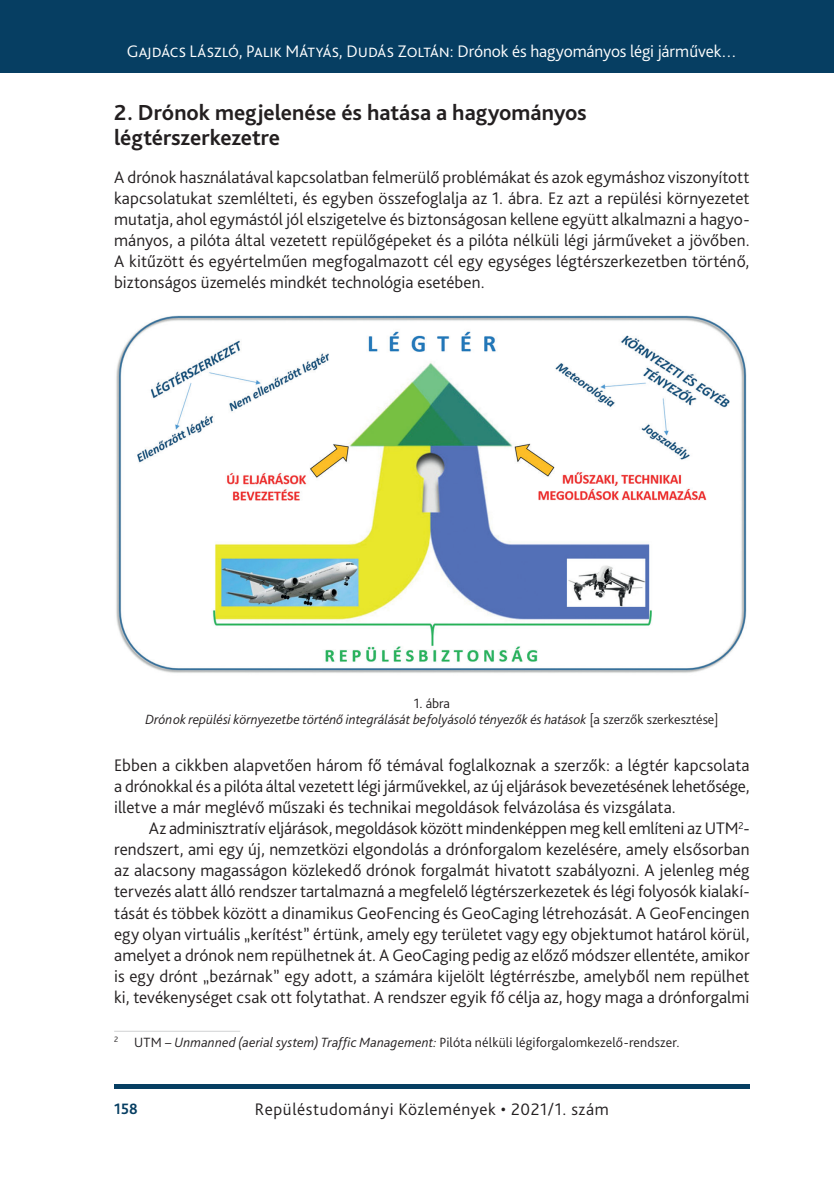
<style>
.page{position:relative;width:834px;height:1181px;background:#fff}
.page>*{position:absolute;margin:0;border:0;box-sizing:border-box;transform-origin:0 0}
._1_1__Head_bold_13{font:700 22.75px/24.5px "Bliss Pro";color:#231f20}
._1__Body{font:300 17.5px/21px "Bliss Pro";letter-spacing:.005em;color:#231f20;text-align:justify}
._2__Body_1st_paragra{font:300 17.5px/21px "Bliss Pro";color:#231f20;text-align:justify}
.t1{font:300 17.5px "Bliss Pro";letter-spacing:-.005em;color:#fff}
._1__Body-2{font:300 17.5px "Bliss Pro";letter-spacing:.03em;color:#231f20}
.t2{font:700 15.75px "Bliss Pro";color:#063e62;scale:.95 1}
.Ábra__képalárás{font:italic 300 14px "Bliss Pro";color:#231f20}
.Footnote_text{font:300 14px "Bliss Pro";letter-spacing:.005em;color:#231f20}
.Ábra_címe{font:300 14px "Bliss Pro";color:#231f20}
.s1{font-style:normal}
.s2{font-style:italic}
</style>
<div class="page">
<div style="left:0;top:0;width:833px;height:73px;background:#063e62"></div>
<hr style="left:833px;top:0;width:1px;height:73px;background:#063e62">
<div style="left:114px;top:1084px;width:635px;height:5px;background:#063e62"></div>
<img style="left:116px;top:315px;width:631px;height:358px">
<hr style="left:114px;top:1031px;width:126px;height:1px;background:#d1d2d4">
<p class="t1" style="left:127px;top:41px;width:611px">Gajdács László, Palik Mátyás, Dudás Zoltán: Drónok és hagyományos légi járművek…</p>
<p class="_1_1__Head_bold_13" style="left:114px;top:100px;width:474px">2. Drónok megjelenése és hatása a hagyományos légtérszerkezetre</p>
<p class="_2__Body_1st_paragra" style="left:114px;top:166px;width:636px">A drónok használatával kapcsolatban felmerülő problémákat és azok egymáshoz viszonyított kapcsolatukat szemlélteti, és egyben összefoglalja az -1. ábra. Ez azt a repülési környezetet mutatja, ahol egymástól jól elszigetelve és biztonságosan kellene együtt alkalmazni a hagyo&shy;mányos, a pilóta által vezetett repülőgépeket és a pilóta nélküli légi járműveket a jövőben.<br>A kitűzött és egyértelműen megfogalmazott cél egy egységes légtérszerkezetben történő, biztonságos üzemelés mindkét technológia esetében.</p>
<p class="Ábra_címe" style="left:413px;top:695px;width:38px">1. ábra</p>
<p class="Ábra__képalárás" style="left:145px;top:711px;width:574px">Drónok repülési környezetbe történő integrálását befolyásoló tényezők és hatások <span class="s1">[a szerzők szerkesztése]</span></p>
<p class="_2__Body_1st_paragra" style="left:114px;top:754px;width:636px">Ebben a cikkben alapvetően három fő témával foglalkoznak a szerzők: a légtér kapcsolata a drónokkal és a pilóta által vezetett légi járművekkel, az új eljárások bevezetésének lehetősége, illetve a már meglévő műszaki és technikai megoldások felvázolása és vizsgálata.</p>
<p class="_1__Body" style="left:114px;top:817px;width:637px;text-indent:35px">Az adminisztratív eljárások, megoldások között mindenképpen meg kell említeni az UTM<sup>2</sup>- rendszert, ami egy új, nemzetközi elgondolás a drónforgalom kezelésére, amely elsősorban az alacsony magasságon közlekedő drónok forgalmát hivatott szabályozni. A jelenleg még tervezés alatt álló rendszer tartalmazná a megfelelő légtérszerkezetek és légi folyosók kialakí&shy;tását és többek között a dinamikus GeoFencing és GeoCaging létrehozását. A GeoFencingen egy olyan virtuális „kerítést” értünk, amely egy területet vagy egy objektumot határol körül, amelyet a drónok nem repülhetnek át. A GeoCaging pedig az előző módszer ellentéte, amikor is egy drónt „bezárnak” egy adott, a számára kijelölt légtérrészbe, amelyből nem repülhet ki, tevékenységet csak ott folytathat. A rendszer egyik fő célja az, hogy maga a drónforgalmi</p>
<p class="Footnote_text" style="left:114px;top:1033px;width:566px"><sup>2</sup> UTM – <span class="s2">Unmanned (aerial system) Traffic Management:</span> Pilóta nélküli légiforgalomkezelő-rendszer.</p>
<p class="t2" style="left:114px;top:1099px;width:26px">158</p>
<p class="_1__Body-2" style="left:255px;top:1098px;width:355px">Repüléstudományi Közlemények • 2021/1. szám</p>
</div>
